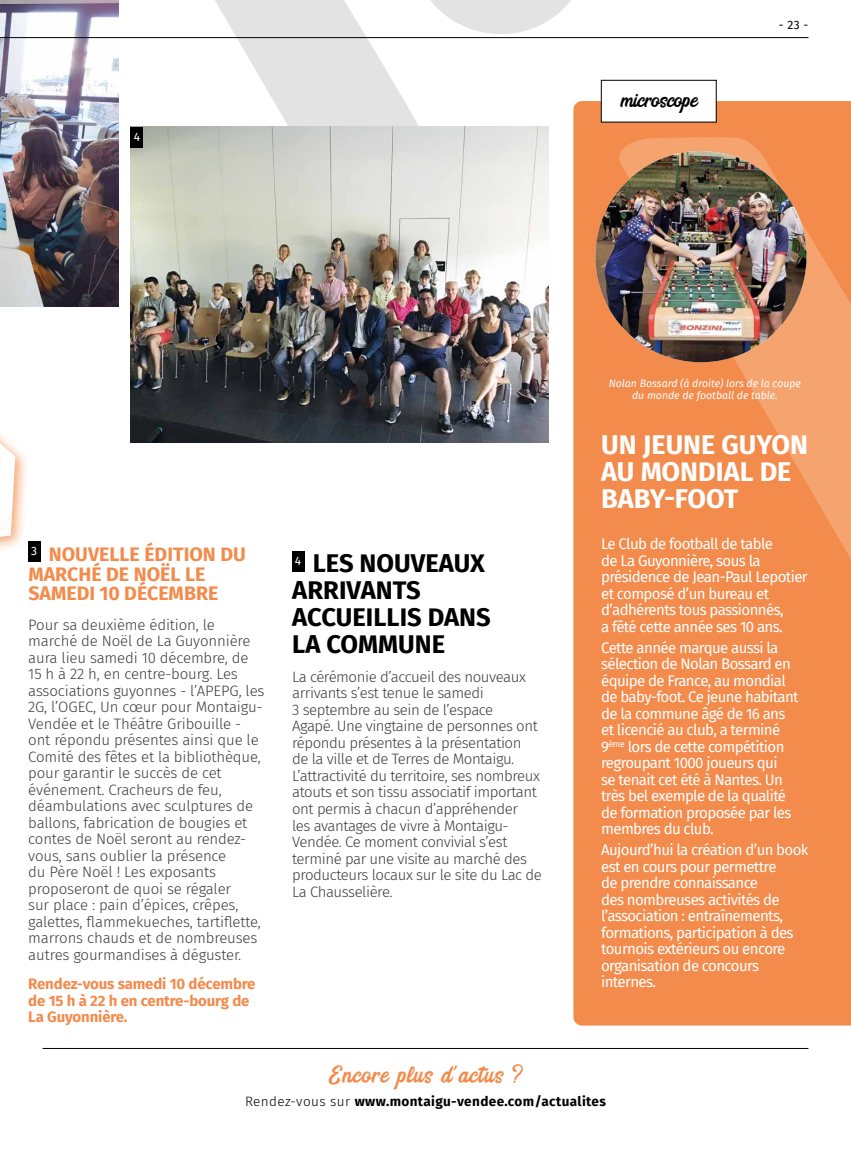
<style>
.page{position:relative;width:851px;height:1149px;background:#fff}
.page>*{position:absolute;margin:0;border:0;box-sizing:border-box;transform-origin:0 0}
.t1{font:28.8px "Bring Heart";letter-spacing:.03em;color:#f28b4c}
.t2{font:700 27px/27px "Fira Sans";color:#fff}
.t3{font:700 25.5px/27px "Fira Sans";color:#000}
.t4{font:25.5px "Bring Heart";color:#000}
.t5{font:700 19.5px/19.5px "Fira Sans";color:#f28b4c}
.t6{font:300 15px/16.5px "Fira Sans";letter-spacing:-.02em;color:#3c3c3b}
.t7{font:15px/16.5px "Fira Sans";letter-spacing:-.04em;color:#fff}
.t8{font:700 15px/16.5px "Fira Sans";letter-spacing:-.01em;color:#f28b4c}
.t9{font:700 13.5px "Fira Sans";letter-spacing:.03em;color:#000}
.t10{font:12px "Fira Sans";color:#000}
.t11{font:12px "Fira Sans";color:#fff}
.t12{font:italic 10.5px/12px "Fira Sans";color:#fff;text-align:center}
.s1{font-weight:300}
</style>
<div class="page">
<svg style="left:145px;top:0;width:299px;height:126px"></svg>
<svg style="left:410px;top:0;width:161px;height:34px"></svg>
<img style="left:0;top:0;width:118px;height:306px">
<img style="left:131px;top:126px;width:418px;height:316px">
<hr style="left:0;top:37px;width:808px;height:1px;background:#000">
<div style="left:573px;top:101px;width:277px;height:924px;background:#f28b4c"></div>
<svg style="left:612px;top:136px;width:238px;height:465px;fill:#f28b4c"></svg>
<hr style="left:43px;top:1047px;width:765px;height:1px;background:#000">
<div style="left:292px;top:551px;width:12px;height:20px;background:#000"></div>
<div style="left:28px;top:540px;width:12px;height:21px;background:#000"></div>
<div style="left:601px;top:80px;width:115px;height:42px;background:#fff"></div>
<div style="left:601px;top:80px;width:115px;height:42px;border:1px solid #000"></div>
<img style="left:595px;top:151px;width:211px;height:211px;border-radius:106px">
<div style="left:131px;top:127px;width:12px;height:21px;background:#000"></div>
<div style="left:0;top:249px;width:30px;height:328px;background:#f28b4c;opacity:.75"></div>
<img style="left:0;top:443px;width:15px;height:94px">
<p class="t11" style="left:134px;top:128px;width:8px">4</p>
<h3 class="t4" style="left:620px;top:86px;width:78px">microscope</h3>
<p class="t10" style="left:778px;top:16px;width:31px">- 23 -</p>
<h3 class="t5" style="left:28px;top:543px;width:219px"><sup>3</sup> NOUVELLE ÉDITION DU<br>MARCHÉ DE NOËL LE<br>SAMEDI 10 DÉCEMBRE</h3>
<p class="t6" style="left:28px;top:616px;width:238px">Pour sa deuxième édition, le marché de Noël de La Guyonnière aura lieu samedi 10 décembre, de<br>15 h à 22 h, en centre-bourg. Les associations guyonnes - l’APEPG, les<br>2G, l’OGEC, Un cœur pour Montaigu-<br>Vendée et le Théâtre Gribouille - ont répondu présentes ainsi que le<br>Comité des fêtes et la bibliothèque, pour garantir le succès de cet événement. Cracheurs de feu, déambulations avec sculptures de ballons, fabrication de bougies et contes de Noël seront au rendez&shy;vous, sans oublier la présence<br>du Père Noël ! Les exposants proposeront de quoi se régaler<br>sur place : pain d’épices, crêpes, galettes, flammekueches, tartiflette, marrons chauds et de nombreuses autres gourmandises à déguster.</p>
<p class="t8" style="left:28px;top:974px;width:229px">Rendez-vous samedi 10 décembre de 15 h à 22 h en centre-bourg de<br>La Guyonnière.</p>
<h3 class="t3" style="left:292px;top:547px;width:200px"><sup>4</sup> LES NOUVEAUX<br>ARRIVANTS<br>ACCUEILLIS DANS<br>LA COMMUNE</h3>
<p class="t6" style="left:292px;top:668px;width:251px">La cérémonie d’accueil des nouveaux arrivants s’est tenue le samedi<br>3 septembre au sein de l’espace<br>Agapé. Une vingtaine de personnes ont répondu présentes à la présentation<br>de la ville et de Terres de Montaigu.<br>L’attractivité du territoire, ses nombreux atouts et son tissu associatif important ont permis à chacun d’appréhender<br>les avantages de vivre à Montaigu-Vendée. Ce moment convivial s’est terminé par une visite au marché des producteurs locaux sur le site du Lac de La Chausselière.</p>
<p class="t12" style="left:608px;top:377px;width:194px">Nolan Bossard (à droite) lors de la coupe du monde de football de table.</p>
<h2 class="t2" style="left:601px;top:429px;width:208px">UN JEUNE GUYON<br>AU MONDIAL DE<br>BABY-FOOT</h2>
<p class="t7" style="left:601px;top:535px;width:208px">Le Club de football de table<br>de La Guyonnière, sous la présidence de Jean-Paul Lepotier et composé d’un bureau et d’adhérents tous passionnés,<br>a fêté cette année ses 10 ans.</p>
<p class="t7" style="left:601px;top:638px;width:199px">Cette année marque aussi la sélection de Nolan Bossard en équipe de France, au mondial de baby-foot. Ce jeune habitant de la commune âgé de 16 ans et licencié au club, a terminé<br>9<sup>ème</sup> lors de cette compétition regroupant 1000 joueurs qui<br>se tenait cet été à Nantes. Un très bel exemple de la qualité de formation proposée par les membres du club.</p>
<p class="t7" style="left:601px;top:841px;width:209px">Aujourd’hui la création d’un book est en cours pour permettre<br>de prendre connaissance<br>des nombreuses activités de l’association : entraînements, formations, participation à des tournois extérieurs ou encore organisation de concours internes.</p>
<h1 class="t1" style="left:329px;top:1058px;width:195px">Encore plus d’actus <sup>?</sup></h1>
<p class="t9" style="left:245px;top:1089px;width:362px"><span class="s1">Rendez-vous sur</span> www.montaigu-vendee.com/actualites</p>
</div>
